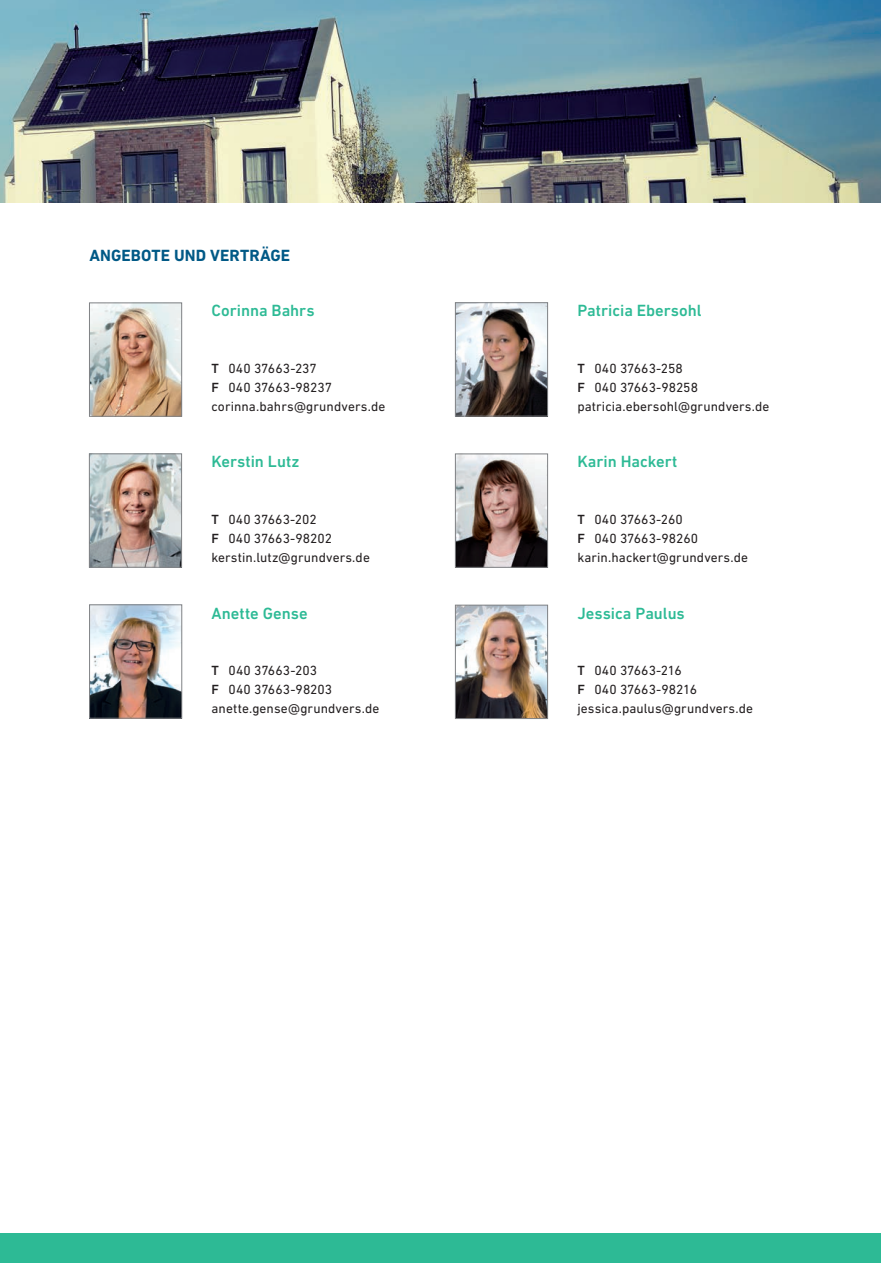
<style>
.page{position:relative;width:881px;height:1263px;background:#fff}
.page>*{position:absolute;margin:0;border:0;box-sizing:border-box;transform-origin:0 0}
.t1{font:500 16.5px "DIN Next LT Pro";color:#2dba95}
.t2{font:700 16.5px "DIN Next LT Pro";letter-spacing:.005em;color:#005986}
.t3{font:13.5px/18.9px "DIN Next LT Pro";letter-spacing:.005em;color:#231f20}
.s1{font-weight:500}
</style>
<div class="page">
<img style="left:457px;top:304px;width:88px;height:110px">
<div style="left:455px;top:302px;width:92px;height:114px;border:1px solid #808285"></div>
<img style="left:91px;top:607px;width:89px;height:109px">
<div style="left:89px;top:605px;width:93px;height:113px;border:1px solid #808285"></div>
<img style="left:457px;top:456px;width:88px;height:109px">
<div style="left:455px;top:454px;width:92px;height:113px;border:1px solid #808285"></div>
<img style="left:457px;top:607px;width:88px;height:110px">
<div style="left:455px;top:605px;width:92px;height:114px;border:1px solid #808285"></div>
<img style="left:91px;top:456px;width:89px;height:109px">
<div style="left:89px;top:454px;width:93px;height:113px;border:1px solid #808285"></div>
<img style="left:91px;top:305px;width:89px;height:109px">
<div style="left:89px;top:303px;width:93px;height:113px;border:1px solid #808285"></div>
<img style="left:0;top:0;width:880px;height:203px">
<div style="left:0;top:1233px;width:880px;height:30px;background:#2dba95"></div>
<p class="t2" style="left:89px;top:246px;width:202px">ANGEBOTE UND VERTRÄGE</p>
<p class="t1" style="left:211px;top:301px;width:105px">Corinna Bahrs</p>
<p class="t1" style="left:577px;top:301px;width:126px">Patricia Ebersohl</p>
<p class="t3" style="left:211px;top:359px;width:175px"><span class="s1">T</span> 040 37663-237<br><span class="s1">F</span> 040 37663-98237 corinna.bahrs@grundvers.de</p>
<p class="t3" style="left:577px;top:359px;width:193px"><span class="s1">T</span> 040 37663-258<br><span class="s1">F</span> 040 37663-98258 patricia.ebersohl@grundvers.de</p>
<p class="t1" style="left:211px;top:452px;width:89px">Kerstin Lutz</p>
<p class="t1" style="left:577px;top:452px;width:102px">Karin Hackert</p>
<p class="t3" style="left:211px;top:510px;width:160px"><span class="s1">T</span> 040 37663-202<br><span class="s1">F</span> 040 37663-98202 kerstin.lutz@grundvers.de</p>
<p class="t3" style="left:577px;top:510px;width:172px"><span class="s1">T</span> 040 37663-260<br><span class="s1">F</span> 040 37663-98260 karin.hackert@grundvers.de</p>
<p class="t1" style="left:211px;top:603px;width:97px">Anette Gense</p>
<p class="t1" style="left:577px;top:603px;width:109px">Jessica Paulus</p>
<p class="t3" style="left:211px;top:661px;width:169px"><span class="s1">T</span> 040 37663-203<br><span class="s1">F</span> 040 37663-98203 anette.gense@grundvers.de</p>
<p class="t3" style="left:577px;top:661px;width:177px"><span class="s1">T</span> 040 37663-216<br><span class="s1">F</span> 040 37663-98216 jessica.paulus@grundvers.de</p>
</div>
